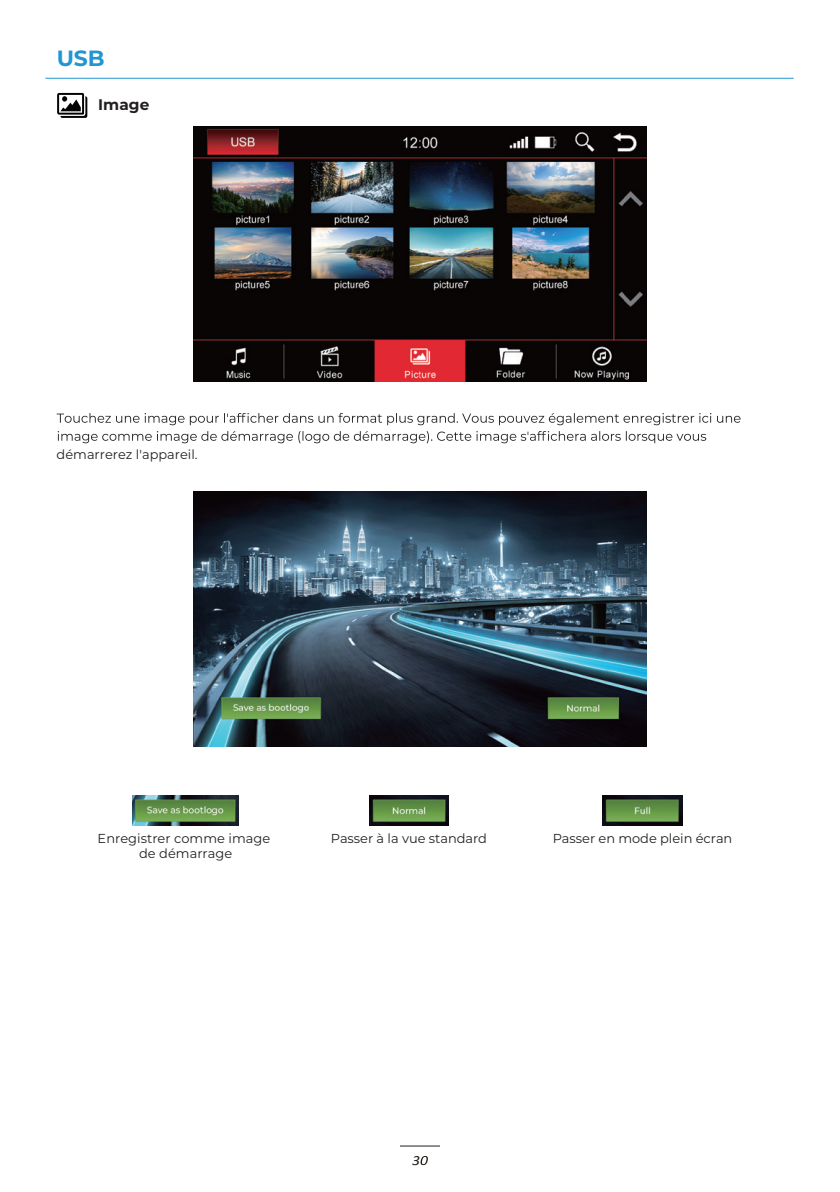
<style>
.page{position:relative;width:840px;height:1192px;background:#fff}
.page>*{position:absolute;margin:0;border:0;box-sizing:border-box;transform-origin:0 0}
.t1{font:700 22px "Montserrat";color:#2096d3}
.t2{font:700 15.4px "Montserrat";letter-spacing:.005em;color:#231f20}
.t3{font:13px/15.6px "Montserrat";color:#231f20;text-align:center}
</style>
<div class="page">
<svg style="left:57px;top:413px;width:684px;height:12px"></svg>
<svg style="left:58px;top:431px;width:648px;height:12px"></svg>
<svg style="left:57px;top:93px;width:30px;height:25px"></svg>
<hr style="left:45px;top:78px;width:749px;height:1px;background:#2096d3">
<img style="left:193px;top:126px;width:454px;height:255px">
<img style="left:193px;top:491px;width:454px;height:255px">
<img style="left:133px;top:795px;width:106px;height:30px">
<img style="left:603px;top:795px;width:79px;height:30px">
<img style="left:369px;top:795px;width:79px;height:30px">
<hr style="left:400px;top:1145px;width:40px;height:1px;background:#231f20">
<svg style="left:421px;top:1156px;width:7px;height:8px"></svg>
<h1 class="t1" style="left:57px;top:42px;width:50px">USB</h1>
<p class="t2" style="left:98px;top:93px;width:53px">Image</p>
<p class="t3" style="left:57px;top:446px;width:142px">démarrerez l'appareil.</p>
<p class="t3" style="left:98px;top:829px;width:174px">Enregistrer comme image de démarrage</p>
<p class="t3" style="left:331px;top:829px;width:158px">Passer à la vue standard</p>
<p class="t3" style="left:553px;top:829px;width:181px">Passer en mode plein écran</p>
</div>
